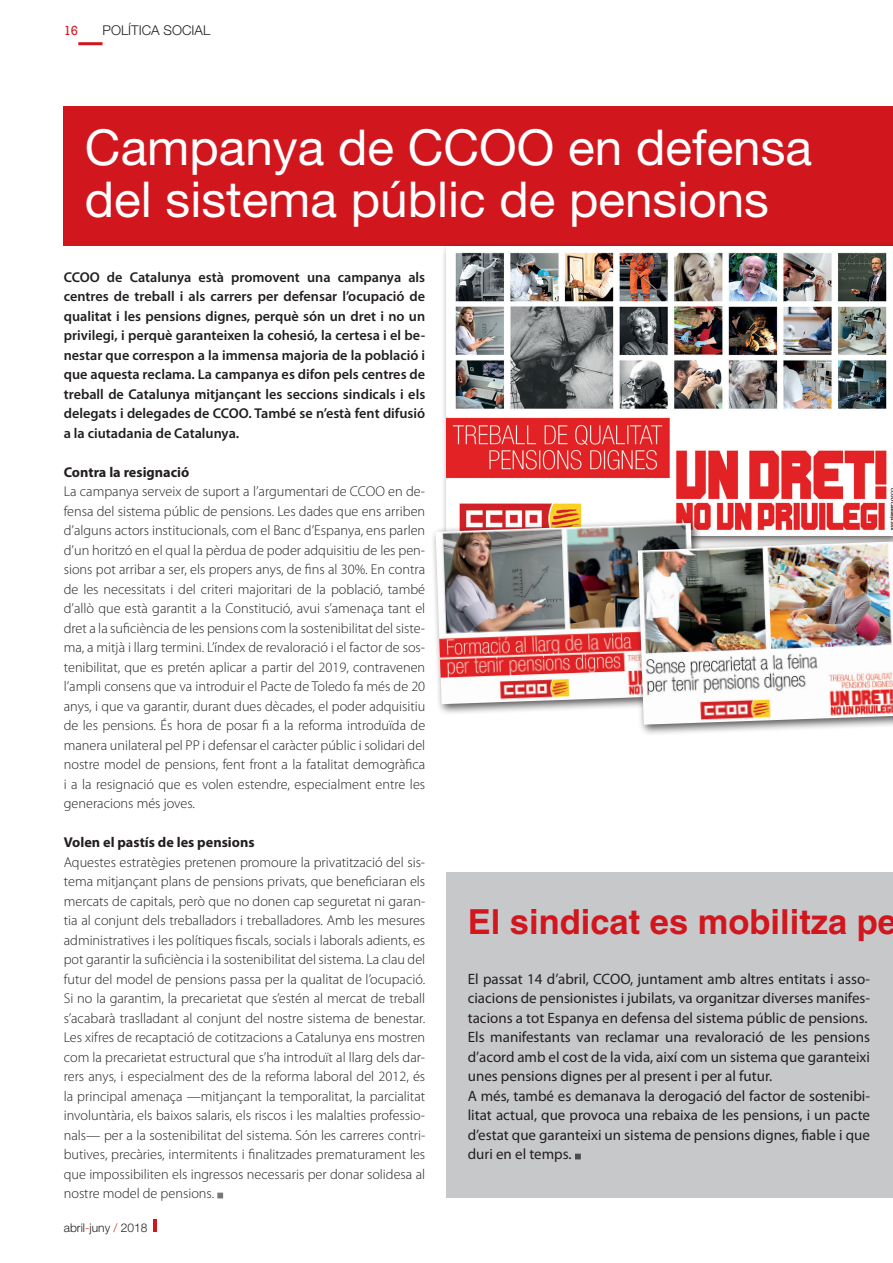
<style>
.page{position:relative;width:893px;height:1263px;background:#fff}
.page>*{position:absolute;margin:0;border:0;box-sizing:border-box;transform-origin:0 0}
.t1{font:49.5px/52.5px "Helvetica Neue";color:#fff}
.t2{font:700 34.5px "Helvetica";color:#d2161e}
.t3{font:15px/19.5px "Myriad Pro";color:#231f20}
.t4{font:300 14.25px/19.5px "Myriad Pro";color:#231f20;text-align:justify}
.t5{font:600 14.25px/19.5px "Myriad Pro";color:#231f20;text-align:justify}
.t6{font:700 14.25px "Myriad Pro";color:#231f20}
.t7{font:300 13.5px "Helvetica Neue";color:#231f20}
.t8{font:13.5px "Rockwell";color:#d2161e}
.t9{font:300 12px "Helvetica Neue";color:#231f20}
.s1{color:#ee2e22}
.s2{color:#d2161e}
</style>
<div class="page">
<div style="left:446px;top:872px;width:447px;height:326px;background:#c7c8ca"></div>
<div style="left:64px;top:106px;width:829px;height:140px;background:#d2161e"></div>
<hr style="left:78px;top:42px;width:25px;height:3px;background:#d2161e">
<svg style="left:153px;top:1219px;width:4px;height:13px"></svg>
<svg style="left:217px;top:1192px;width:6px;height:6px"></svg>
<div style="left:441px;top:241px;width:452px;height:305px;background:#231f20;opacity:.75"></div>
<img style="left:446px;top:246px;width:447px;height:289px">
<div style="left:431px;top:518px;width:277px;height:197px;background:#231f20;opacity:.75"></div>
<img style="left:436px;top:523px;width:261px;height:181px">
<div style="left:633px;top:537px;width:260px;height:199px;background:#231f20;opacity:.75"></div>
<img style="left:638px;top:542px;width:255px;height:183px">
<svg style="left:575px;top:1153px;width:6px;height:6px"></svg>
<p class="t8" style="left:64px;top:22px;width:16px">16</p>
<p class="t7" style="left:103px;top:22px;width:109px">POLÍTICA SOCIAL</p>
<h1 class="t1" style="left:85px;top:120px;width:729px">Campanya de CCOO en defensa del sistema públic de pensions</h1>
<p class="t5" style="left:64px;top:267px;width:363px">CCOO de Catalunya està promovent una campanya als centres de treball i als carrers per defensar l’ocupació de qualitat i les pensions dignes, perquè són un dret i no un privilegi, i perquè garanteixen la cohesió, la certesa i el be&shy;nestar que correspon a la immensa majoria de la població i que aquesta reclama. La campanya es difon pels centres de treball de Catalunya mitjançant les seccions sindicals i els delegats i delegades de CCOO. També se n’està fent difusió a la ciutadania de Catalunya.</p>
<p class="t6" style="left:64px;top:463px;width:127px">Contra la resignació</p>
<p class="t4" style="left:64px;top:482px;width:363px">La campanya serveix de suport a l’argumentari de CCOO en de&shy;fensa del sistema públic de pensions. Les dades que ens arriben d’alguns actors institucionals, com el Banc d’Espanya, ens parlen d’un horitzó en el qual la pèrdua de poder adquisitiu de les pen&shy;sions pot arribar a ser, els propers anys, de fins al 30%. En contra de les necessitats i del criteri majoritari de la població, també d’allò que està garantit a la Constitució, avui s’amenaça tant el dret a la suficiència de les pensions com la sostenibilitat del siste&shy;ma, a mitjà i llarg termini. L’índex de revaloració i el factor de sos&shy;tenibilitat, que es pretén aplicar a partir del 2019, contravenen l’ampli consens que va introduir el Pacte de Toledo fa més de 20 anys, i que va garantir, durant dues dècades, el poder adquisitiu de les pensions. És hora de posar fi a la reforma introduïda de manera unilateral pel PP i defensar el caràcter públic i solidari del nostre model de pensions, fent front a la fatalitat demogràfica i a la resignació que es volen estendre, especialment entre les generacions més joves.</p>
<p class="t6" style="left:64px;top:833px;width:192px">Volen el pastís de les pensions</p>
<p class="t4" style="left:64px;top:852px;width:363px">Aquestes estratègies pretenen promoure la privatització del sis&shy;tema mitjançant plans de pensions privats, que beneficiaran els mercats de capitals, però que no donen cap seguretat ni garan&shy;tia al conjunt dels treballadors i treballadores. Amb les mesures administratives i les polítiques fiscals, socials i laborals adients, es pot garantir la suficiència i la sostenibilitat del sistema. La clau del futur del model de pensions passa per la qualitat de l’ocupació.<br>Si no la garantim, la precarietat que s’estén al mercat de treball s’acabarà traslladant al conjunt del nostre sistema de benestar.<br>Les xifres de recaptació de cotitzacions a Catalunya ens mostren com la precarietat estructural que s’ha introduït al llarg dels dar&shy;rers anys, i especialment des de la reforma laboral del 2012, és la principal amenaça —mitjançant la temporalitat, la parcialitat involuntària, els baixos salaris, els riscos i les malalties professio&shy;nals— per a la sostenibilitat del sistema. Són les carreres contri&shy;butives, precàries, intermitents i finalitzades prematurament les que impossibiliten els ingressos necessaris per donar solidesa al nostre model de pensions.</p>
<p class="t9" style="left:64px;top:1220px;width:85px">abril<span class="s1">-</span>juny <span class="s2">/</span> 2018</p>
<h2 class="t2" style="left:468px;top:901px;width:431px">El sindicat es mobilitza pe</h2>
<p class="t3" style="left:468px;top:969px;width:404px">El passat 14 d’abril, CCOO, juntament amb altres entitats i asso&shy;ciacions de pensionistes i jubilats, va organitzar diverses manifes&shy;tacions a tot Espanya en defensa del sistema públic de pensions.<br>Els manifestants van reclamar una revaloració de les pensions d’acord amb el cost de la vida, així com un sistema que garanteixi unes pensions dignes per al present i per al futur.<br>A més, també es demanava la derogació del factor de sostenibi&shy;litat actual, que provoca una rebaixa de les pensions, i un pacte d’estat que garanteixi un sistema de pensions dignes, fiable i que duri en el temps.</p>
</div>
